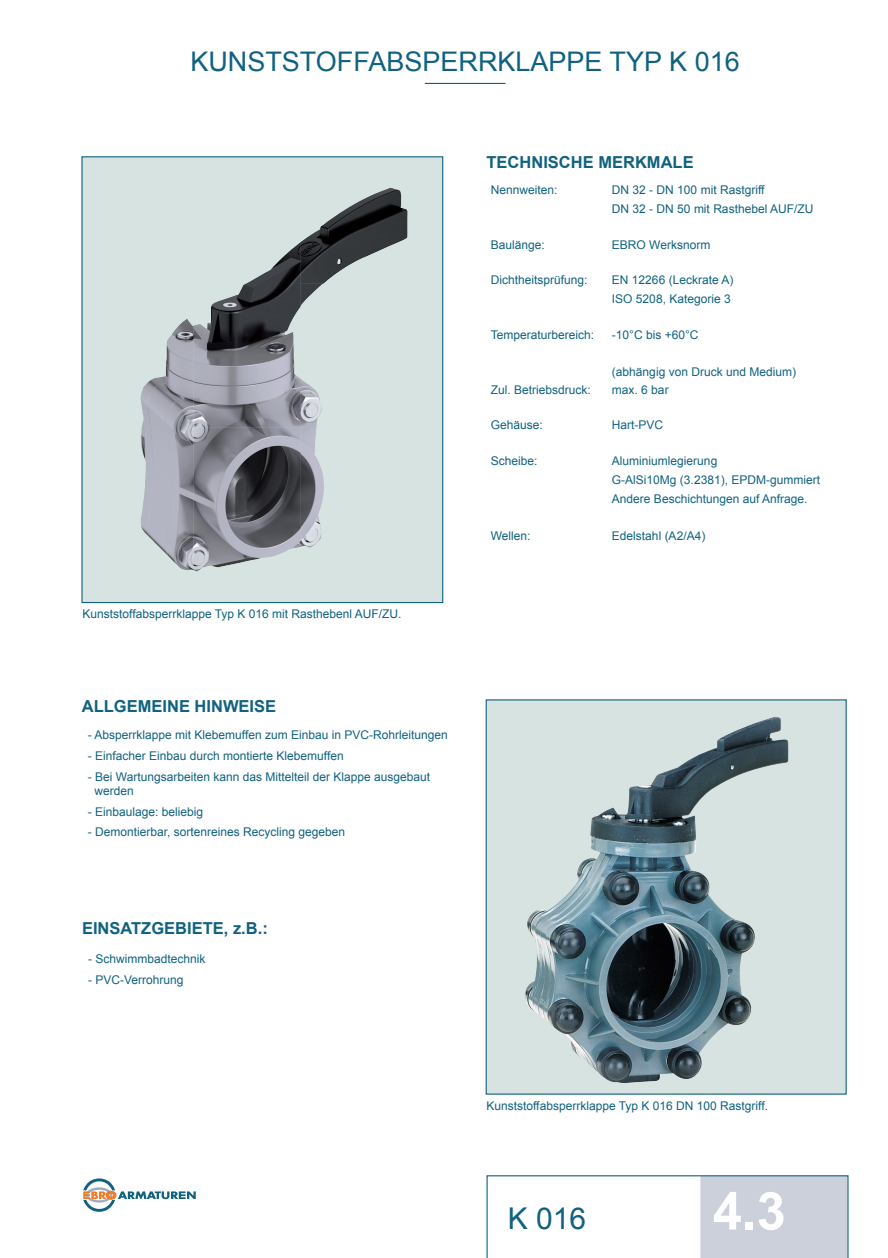
<style>
.page{position:relative;width:888px;height:1258px;background:#fff}
.page>*{position:absolute;margin:0;border:0;box-sizing:border-box;transform-origin:0 0}
.t1{font:700 52.5px "Arial";color:#fff}
.t2{font:30px "Arial";color:#106280}
.t3{font:27px "Arial";color:#106280}
.t4{font:700 16.5px "Arial";color:#106280}
.t5{font:12px/18.6px "Arial";color:#106280}
</style>
<div class="page">
<svg style="left:83px;top:1178px;width:113px;height:34px"></svg>
<hr style="left:425px;top:83px;width:81px;height:1px;background:#106280">
<div style="left:82px;top:157px;width:361px;height:445px;background:#d6e3e0"></div>
<img style="left:301px;top:188px;width:106px;height:96px">
<img style="left:193px;top:242px;width:108px;height:329px">
<img style="left:141px;top:319px;width:53px;height:251px">
<img style="left:300px;top:284px;width:24px;height:264px">
<div style="left:486px;top:699px;width:361px;height:395px;background:#d6e3e0;border:1px solid #106280"></div>
<img style="left:525px;top:717px;width:264px;height:366px">
<svg style="left:486px;top:1175px;width:362px;height:83px"></svg>
<h3 class="t3" style="left:190px;top:44px;width:551px">KUNSTSTOFFABSPERRKLAPPE TYP K 016</h3>
<p class="t5" style="left:83px;top:605px;width:321px">Kunststoffabsperrklappe Typ K 016 mit Rasthebenl AUF/ZU.</p>
<h3 class="t4" style="left:82px;top:695px;width:196px">ALLGEMEINE HINWEISE</h3>
<p class="t5" style="left:88px;top:726px;width:361px">- Absperrklappe mit Klebemuffen zum Einbau in PVC-Rohrleitungen</p>
<p class="t5" style="left:88px;top:746px;width:257px">- Einfacher Einbau durch montierte Klebemuffen</p>
<p class="t5" style="left:94px;top:769px;width:337px;line-height:14.4px;text-indent:-7px">- Bei Wartungsarbeiten kann das Mittelteil der Klappe ausgebaut werden</p>
<p class="t5" style="left:88px;top:802px;width:117px">- Einbaulage: beliebig</p>
<p class="t5" style="left:88px;top:823px;width:259px">- Demontierbar, sortenreines Recycling gegeben</p>
<h3 class="t4" style="left:82px;top:917px;width:187px">EINSATZGEBIETE, z.B.:</h3>
<p class="t5" style="left:88px;top:950px;width:119px">- Schwimmbadtechnik</p>
<p class="t5" style="left:88px;top:971px;width:97px">- PVC-Verrohrung</p>
<h3 class="t4" style="left:486px;top:151px;width:209px">TECHNISCHE MERKMALE</h3>
<p class="t5" style="left:491px;top:181px;width:68px">Nennweiten:</p>
<p class="t5" style="left:612px;top:181px;width:203px">DN 32 - DN 100 mit Rastgriff<br>DN 32 - DN 50 mit Rasthebel AUF/ZU</p>
<p class="t5" style="left:491px;top:235px;width:56px">Baulänge:</p>
<p class="t5" style="left:612px;top:235px;width:100px">EBRO Werksnorm</p>
<p class="t5" style="left:491px;top:271px;width:98px">Dichtheitsprüfung:</p>
<p class="t5" style="left:612px;top:271px;width:123px">EN 12266 (Leckrate A)<br>ISO 5208, Kategorie 3</p>
<p class="t5" style="left:491px;top:326px;width:105px">Temperaturbereich:</p>
<p class="t5" style="left:612px;top:326px;width:88px">-10°C bis +60°C</p>
<p class="t5" style="left:612px;top:363px;width:186px">(abhängig von Druck und Medium)</p>
<p class="t5" style="left:491px;top:380px;width:102px">Zul. Betriebsdruck:</p>
<p class="t5" style="left:612px;top:380px;width:58px">max. 6 bar</p>
<p class="t5" style="left:491px;top:416px;width:54px">Gehäuse:</p>
<p class="t5" style="left:612px;top:416px;width:53px">Hart-PVC</p>
<p class="t5" style="left:491px;top:452px;width:48px">Scheibe:</p>
<p class="t5" style="left:612px;top:452px;width:210px">Aluminiumlegierung<br>G-AlSi10Mg (3.2381), EPDM-gummiert<br>Andere Beschichtungen auf Anfrage.</p>
<p class="t5" style="left:491px;top:527px;width:41px">Wellen:</p>
<p class="t5" style="left:612px;top:527px;width:95px">Edelstahl (A2/A4)</p>
<p class="t5" style="left:486px;top:1096px;width:283px">Kunststoffabsperrklappe Typ K 016 DN 100 Rastgriff.</p>
<h2 class="t2" style="left:508px;top:1199px;width:80px">K 016</h2>
<h1 class="t1" style="left:713px;top:1176px;width:74px">4.3</h1>
</div>
